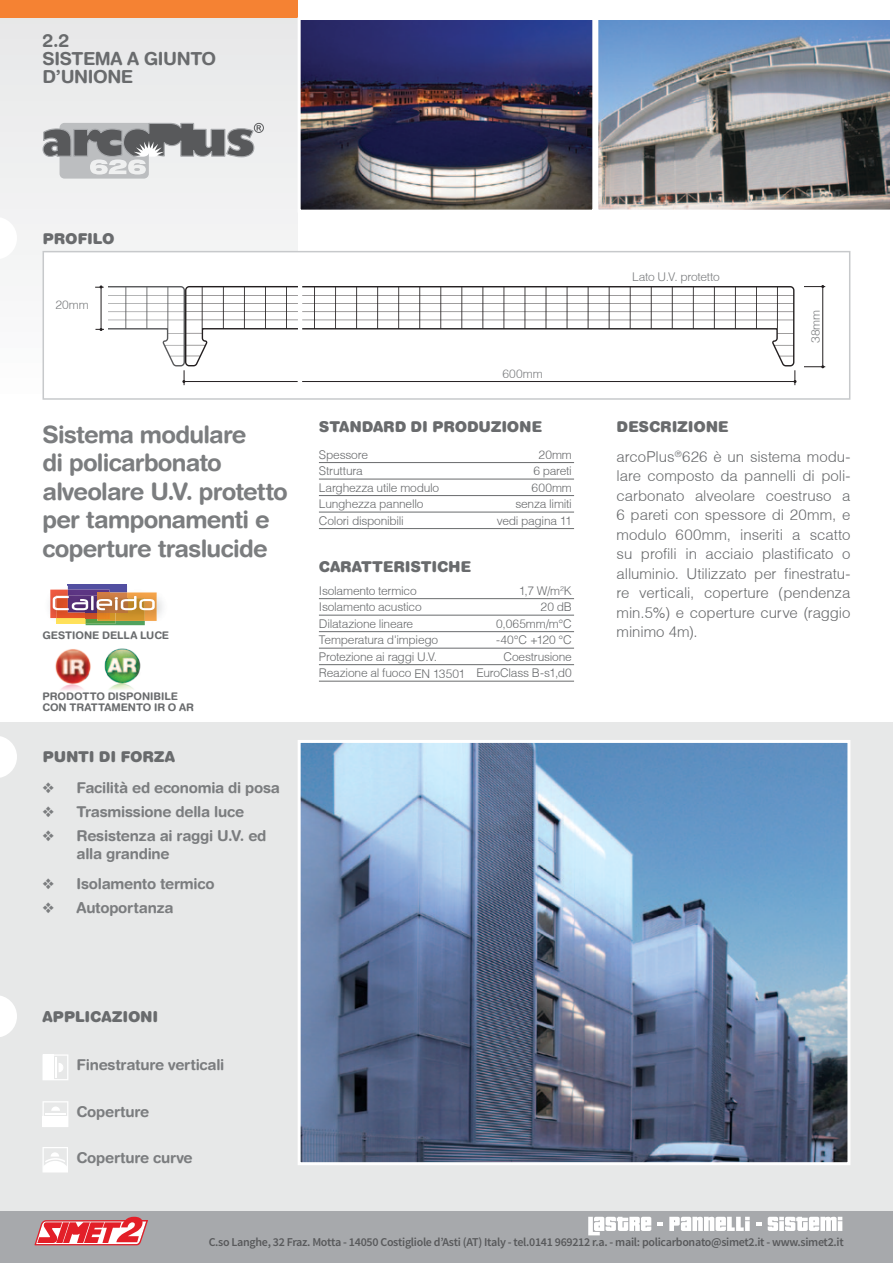
<style>
.page{position:relative;width:893px;height:1263px;background:#fff}
.page>*{position:absolute;margin:0;border:0;box-sizing:border-box;transform-origin:0 0}
.t1{font:700 24px/28.5px "Helvetica Rounded";letter-spacing:-.03em;color:#7b7d7f}
.t2{font:700 18px/18px "Helvetica Rounded";letter-spacing:-.025em;color:#696b6d}
.t3{font:300 15px/19.5px "Helvetica";letter-spacing:-.005em;color:#696b6d;text-align:justify}
.t4{font:700 15px/18px "Helvetica Rounded";letter-spacing:-.015em;color:#7b7d7f}
.t5{font:900 15px "Helvetica Rounded";letter-spacing:-.015em;color:#696b6d}
.t6{font:300 12px/16.5px "Helvetica";letter-spacing:-.02em;color:#696b6d;text-align:right}
.t7{font:600 12px "Source Sans Pro";letter-spacing:-.025em;color:#58595b}
.t8{font:300 12px "Helvetica";letter-spacing:-.015em;color:#7b7d7f}
.t9{font:700 10.5px "Helvetica Rounded";color:#696b6d}
</style>
<div class="page">
<div style="left:0;top:17px;width:298px;height:404px;background:linear-gradient(to bottom,#e7e7e8,#fdfdfd)"></div>
<div style="left:0;top:723px;width:893px;height:489px;background:#e7e8e8"></div>
<div style="left:0;top:0;width:298px;height:17px;background:#f58233"></div>
<div style="left:43px;top:251px;width:807px;height:149px;background:#fff;border:2px solid #c7c9cb"></div>
<svg style="left:0;top:217px;width:17px;height:42px"></svg>
<svg style="left:0;top:736px;width:17px;height:42px"></svg>
<svg style="left:0;top:996px;width:17px;height:41px"></svg>
<svg style="left:43px;top:1054px;width:25px;height:26px"></svg>
<svg style="left:43px;top:1101px;width:25px;height:26px"></svg>
<svg style="left:43px;top:1147px;width:25px;height:25px"></svg>
<hr style="left:822px;top:286px;width:1px;height:81px;background:#231f20">
<svg style="left:804px;top:365px;width:21px;height:3px"></svg>
<svg style="left:95px;top:285px;width:701px;height:100px"></svg>
<svg style="left:804px;top:285px;width:21px;height:3px"></svg>
<img style="left:302px;top:744px;width:544px;height:417px">
<div style="left:298px;top:740px;width:552px;height:425px;border:3px solid #fff"></div>
<img style="left:599px;top:21px;width:290px;height:188px">
<div style="left:595px;top:17px;width:298px;height:196px;border:3px solid #fff"></div>
<img style="left:302px;top:21px;width:289px;height:188px">
<div style="left:298px;top:17px;width:297px;height:196px;border:3px solid #fff"></div>
<hr style="left:68px;top:584px;width:59px;height:2px;background:#524fa1">
<img style="left:50px;top:586px;width:113px;height:39px">
<img style="left:56px;top:618px;width:41px;height:6px">
<img style="left:86px;top:621px;width:59px;height:4px">
<img style="left:50px;top:590px;width:18px;height:28px">
<img style="left:68px;top:586px;width:59px;height:6px">
<img style="left:68px;top:590px;width:41px;height:2px">
<img style="left:145px;top:592px;width:12px;height:29px">
<img style="left:115px;top:618px;width:30px;height:3px">
<img style="left:97px;top:618px;width:18px;height:3px">
<svg style="left:53px;top:592px;width:102px;height:26px;background:#c5876b"></svg>
<img style="left:55px;top:649px;width:36px;height:42px">
<img style="left:104px;top:648px;width:37px;height:42px">
<svg style="left:42px;top:122px;width:222px;height:57px"></svg>
<hr style="left:319px;top:462px;width:255px;height:1px;background:#696b6d">
<hr style="left:319px;top:479px;width:255px;height:1px;background:#696b6d">
<hr style="left:319px;top:495px;width:255px;height:1px;background:#696b6d">
<hr style="left:319px;top:512px;width:255px;height:1px;background:#696b6d">
<hr style="left:319px;top:528px;width:255px;height:1px;background:#696b6d">
<hr style="left:319px;top:598px;width:255px;height:1px;background:#696b6d">
<hr style="left:319px;top:615px;width:255px;height:1px;background:#696b6d">
<hr style="left:319px;top:631px;width:255px;height:1px;background:#696b6d">
<hr style="left:319px;top:648px;width:255px;height:1px;background:#696b6d">
<hr style="left:319px;top:664px;width:255px;height:1px;background:#696b6d">
<hr style="left:319px;top:681px;width:255px;height:1px;background:#696b6d">
<div style="left:0;top:1211px;width:893px;height:52px;background:#a7a9ac"></div>
<svg style="left:588px;top:1217px;width:63px;height:18px"></svg>
<svg style="left:657px;top:1222px;width:6px;height:3px"></svg>
<svg style="left:669px;top:1217px;width:81px;height:14px"></svg>
<svg style="left:756px;top:1222px;width:6px;height:3px"></svg>
<svg style="left:768px;top:1217px;width:74px;height:14px"></svg>
<svg style="left:34px;top:1217px;width:114px;height:28px"></svg>
<h2 class="t2" style="left:43px;top:31px;width:175px">2.2<br>SISTEMA A GIUNTO<br>D’UNIONE</h2>
<p class="t5" style="left:43px;top:229px;width:74px">PROFILO</p>
<p class="t8" style="left:56px;top:298px;width:35px">20mm</p>
<h1 class="t1" style="left:43px;top:420px;width:247px">Sistema modulare<br>di policarbonato alveolare U.V. protetto per tamponamenti e coperture traslucide</h1>
<p class="t9" style="left:43px;top:629px;width:17px">gestione</p>
<p class="t9" style="left:102px;top:629px;width:8px">della</p>
<p class="t9" style="left:140px;top:629px;width:8px">luce</p>
<p class="t9" style="left:43px;top:690px;width:16px">prodotto</p>
<p class="t9" style="left:108px;top:690px;width:34px">disponi</p>
<p class="t9" style="left:154px;top:690px;width:14px">bile</p>
<p class="t9" style="left:43px;top:701px;width:9px">con</p>
<p class="t9" style="left:69px;top:701px;width:9px">trattamento</p>
<p class="t9" style="left:154px;top:701px;width:34px">ir oar</p>
<p class="t5" style="left:43px;top:747px;width:134px">PUNTI DI FORZA</p>
<p class="t4" style="left:43px;top:779px;width:239px">❖ Facilità ed economia di posa</p>
<p class="t4" style="left:43px;top:803px;width:203px">❖ Trasmissione della luce</p>
<p class="t4" style="left:77px;top:827px;width:191px;text-indent:-34px">❖ Resistenza ai raggi U.V. ed alla grandine</p>
<p class="t4" style="left:43px;top:875px;width:174px">❖ Isolamento termico</p>
<p class="t4" style="left:43px;top:899px;width:133px">❖ Autoportanza</p>
<p class="t8" style="left:502px;top:366px;width:42px">600mm</p>
<p class="t5" style="left:319px;top:417px;width:225px">STANDARD DI PRODUZIONE</p>
<p class="t6" style="left:319px;top:446px;width:51px">Spessore</p>
<p class="t6" style="left:539px;top:446px;width:35px">20mm</p>
<p class="t6" style="left:319px;top:462px;width:45px">Struttura</p>
<p class="t6" style="left:533px;top:462px;width:40px">6 pareti</p>
<p class="t6" style="left:319px;top:479px;width:122px">Larghezza utile modulo</p>
<p class="t6" style="left:532px;top:479px;width:42px">600mm</p>
<p class="t6" style="left:319px;top:495px;width:106px">Lunghezza pannello</p>
<p class="t6" style="left:515px;top:495px;width:58px">senza limiti</p>
<p class="t6" style="left:319px;top:512px;width:86px">Colori disponibili</p>
<p class="t6" style="left:497px;top:512px;width:77px">vedi pagina 11</p>
<p class="t5" style="left:319px;top:557px;width:154px">CARATTERISTICHE</p>
<p class="t6" style="left:319px;top:582px;width:99px">Isolamento termico</p>
<p class="t6" style="left:519px;top:582px;width:55px">1,7 W/m<sup>2</sup>K</p>
<p class="t6" style="left:319px;top:599px;width:104px">Isolamento acustico</p>
<p class="t6" style="left:541px;top:599px;width:33px">20 dB</p>
<p class="t6" style="left:319px;top:615px;width:96px">Dilatazione lineare</p>
<p class="t6" style="left:496px;top:615px;width:77px">0,065mm/m°C</p>
<p class="t6" style="left:319px;top:632px;width:121px">Temperatura d'impiego</p>
<p class="t6" style="left:496px;top:632px;width:77px">-40°C +120 °C</p>
<p class="t6" style="left:319px;top:648px;width:120px">Protezione ai raggi U.V.</p>
<p class="t6" style="left:319px;top:648px;width:254px">Coestrusione<br>Reazione al fuoco EN 13501 EuroClass B-s1,d0</p>
<p class="t5" style="left:43px;top:1007px;width:117px">APPLICAZIONI</p>
<p class="t4" style="left:77px;top:1055px;width:149px">Finestrature verticali</p>
<p class="t4" style="left:77px;top:1102px;width:74px">Coperture</p>
<p class="t4" style="left:77px;top:1148px;width:118px">Coperture curve</p>
<p class="t8" style="left:632px;top:269px;width:89px">Lato U.V. protetto</p>
<p class="t5" style="left:617px;top:417px;width:114px">DESCRIZIONE</p>
<p class="t8" style="left:808px;top:343px;width:35px;rotate:-90deg">38mm</p>
<p class="t3" style="left:617px;top:446px;width:235px">arcoPlus<sup>®</sup>626 è un sistema modu&shy;lare composto da pannelli di poli&shy;carbonato alveolare coestruso a 6 pareti con spessore di 20mm, e modulo 600mm, inseriti a scatto su profili in acciaio plastificato o alluminio. Utilizzato per finestratu&shy;re verticali, coperture (pendenza min.5%) e coperture curve (raggio minimo 4m).</p>
<p class="t7" style="left:209px;top:1234px;width:636px">C.so Langhe, 32 Fraz. Motta - 14050 Costigliole d’Asti (AT) Italy - tel.0141 969212 r.a. - mail: policarbonato@simet2.it - www.simet2.it</p>
</div>
